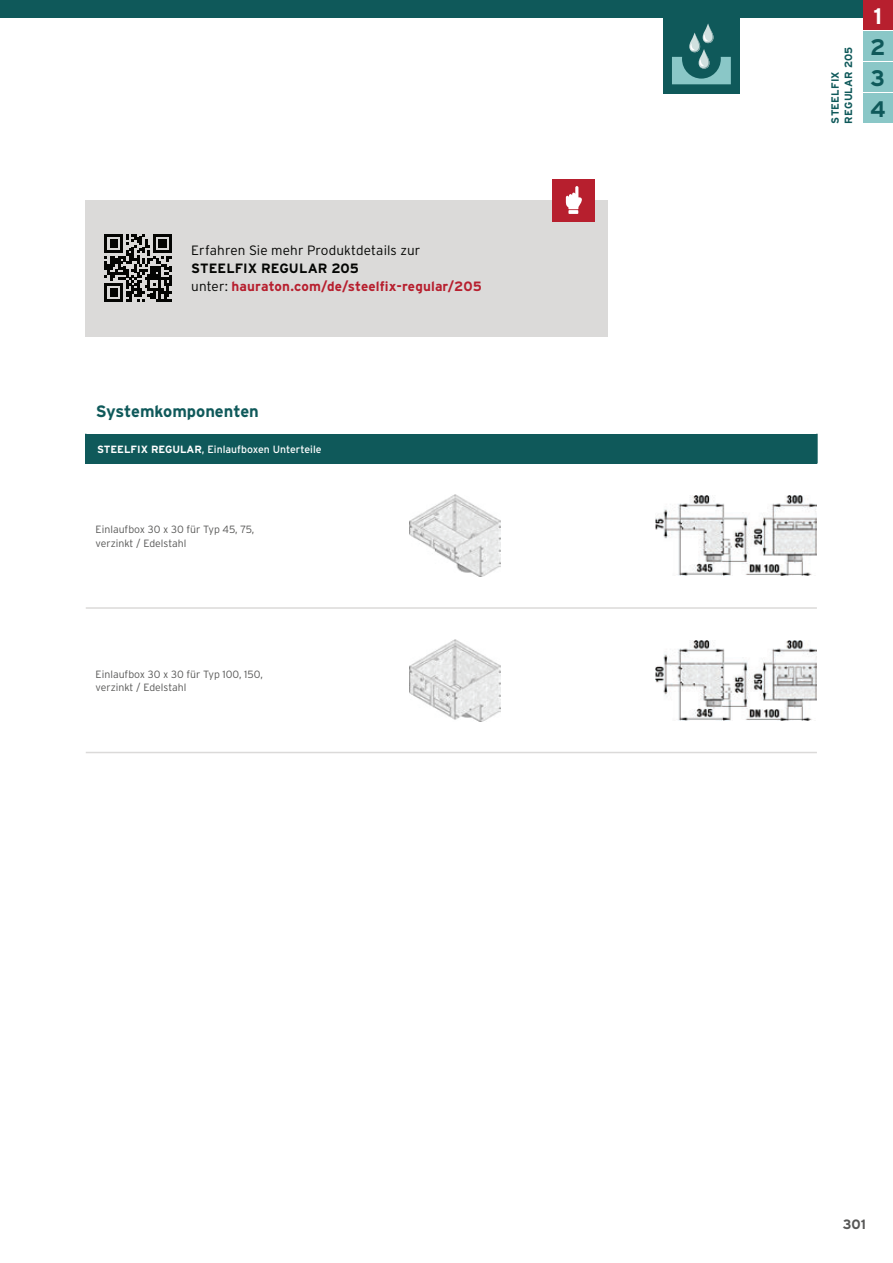
<style>
.page{position:relative;width:893px;height:1263px;background:#fff}
.page>*{position:absolute;margin:0;border:0;box-sizing:border-box;transform-origin:0 0}
.t1{font:700 22.5px/31px "Interstate";color:#0e595a}
.t2{font:700 22.5px "Interstate";color:#fff}
.t3{font:700 22.5px "Interstate";color:#0f595a}
.t4{font:700 16.5px "Interstate";color:#0f595a}
.t5{font:700 13.5px/18px "Interstate";letter-spacing:.005em;color:#b71f2e}
.t6{font:300 13.5px "Interstate";letter-spacing:.01em;color:#040503}
.t7{font:700 13.5px "Interstate";color:#575756}
.t8{font:300 10.5px/13.5px "Interstate";color:#575756}
.t9{font:10.5px "Interstate";color:#fff}
.t10{font:700 10.5px/13.5px "Interstate";letter-spacing:.015em;color:#0f595a}
.s1{color:#040503}
.s2{font-weight:300;color:#040503}
.s3{font-weight:700}
</style>
<div class="page">
<div style="left:85px;top:200px;width:523px;height:136px;background:#dbdad9"></div>
<svg style="left:104px;top:234px;width:68px;height:68px"></svg>
<div style="left:553px;top:179px;width:42px;height:42px;background:#b71f2e"></div>
<svg style="left:568px;top:210px;width:10px;height:4px"></svg>
<svg style="left:566px;top:186px;width:16px;height:23px"></svg>
<div style="left:86px;top:434px;width:731px;height:30px;background:#0f595a"></div>
<hr style="left:85px;top:434px;width:2px;height:30px;background:#0f595a">
<hr style="left:816px;top:434px;width:2px;height:30px;background:#0f595a">
<hr style="left:86px;top:607px;width:731px;height:2px;background:#dbdad9">
<hr style="left:86px;top:752px;width:731px;height:1px;background:#dbdad9">
<img style="left:655px;top:496px;width:161px;height:80px">
<img style="left:655px;top:640px;width:161px;height:80px">
<img style="left:409px;top:495px;width:91px;height:82px">
<img style="left:409px;top:639px;width:91px;height:82px">
<div style="left:0;top:0;width:893px;height:17px;background:#0f595a"></div>
<div style="left:663px;top:17px;width:77px;height:77px;background:#0f595a"></div>
<svg style="left:672px;top:24px;width:59px;height:60px"></svg>
<div style="left:863px;top:0;width:30px;height:30px;background:#b71f2e"></div>
<div style="left:863px;top:62px;width:30px;height:30px;background:#8ac7c7"></div>
<div style="left:863px;top:93px;width:30px;height:30px;background:#8ac7c7"></div>
<div style="left:863px;top:31px;width:30px;height:30px;background:#8ac7c7"></div>
<p class="t6" style="left:191px;top:246px;width:231px">Erfahren Sie mehr Produktdetails zur</p>
<p class="t5" style="left:191px;top:261px;width:292px"><span class="s1">STEELFIX REGULAR 205<br></span><span class="s2">unter:</span> hauraton.com/de/steelfix-regular/205</p>
<h2 class="t4" style="left:96px;top:405px;width:164px">Systemkomponenten</h2>
<p class="t9" style="left:97px;top:445px;width:226px"><span class="s3">STEELFIX REGULAR</span>, Einlaufboxen Unterteile</p>
<p class="t8" style="left:96px;top:524px;width:160px">Einlaufbox 30 x 30 für Typ 45, 75, verzinkt / Edelstahl</p>
<p class="t8" style="left:96px;top:668px;width:169px">Einlaufbox 30 x 30 für Typ 100, 150, verzinkt / Edelstahl</p>
<p class="t10" style="left:829px;top:124px;width:78px;rotate:-90deg">STEELFIX<br>REGULAR 205</p>
<h1 class="t2" style="left:873px;top:7px;width:10px">1</h1>
<h1 class="t3" style="left:870px;top:38px;width:17px">2</h1>
<h1 class="t1" style="left:870px;top:64px;width:17px">3<br>4</h1>
<p class="t7" style="left:843px;top:1219px;width:25px">301</p>
</div>
